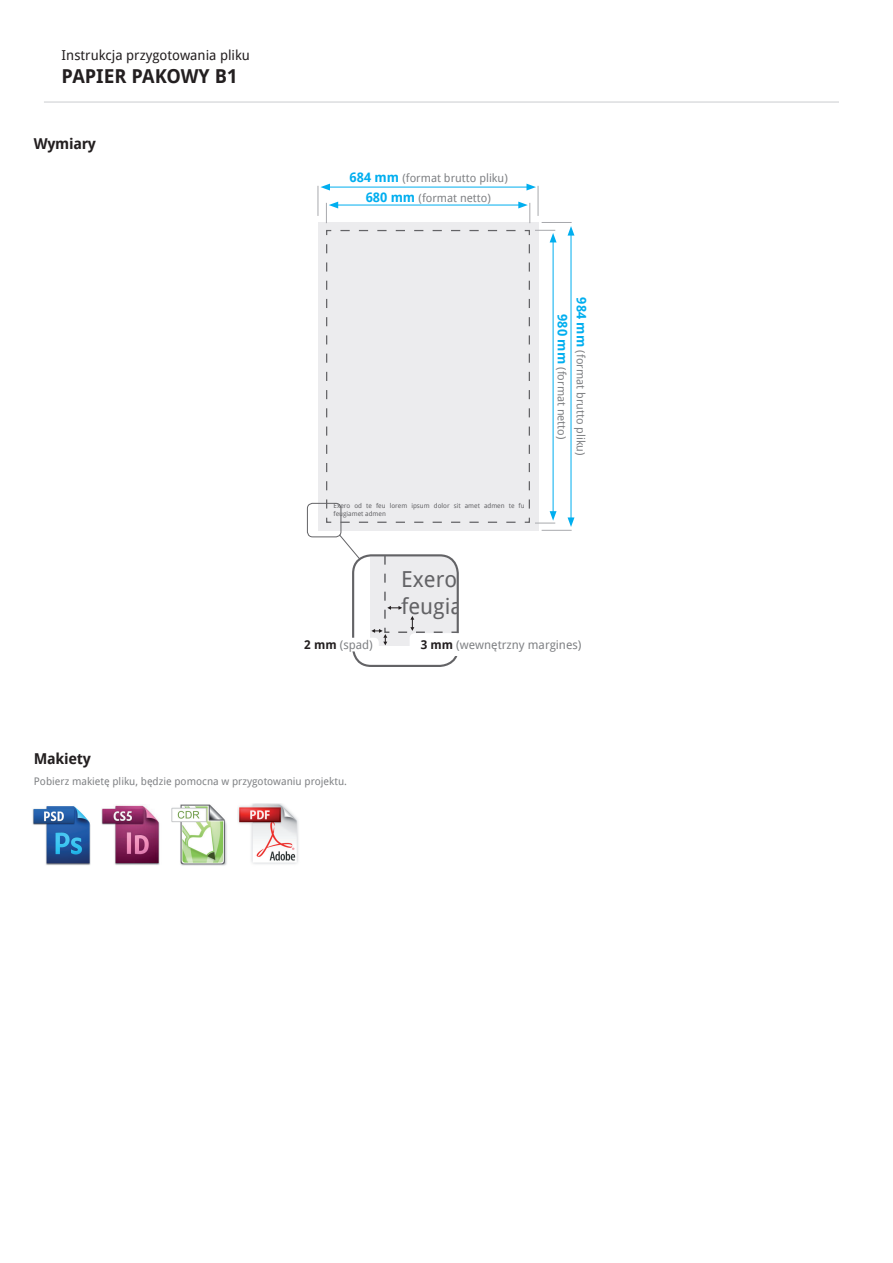
<style>
.page{position:relative;width:893px;height:1263px;background:#fff}
.page>*{position:absolute;margin:0;border:0;box-sizing:border-box;transform-origin:0 0}
.t1{font:22.05px/26.5px "Droid Sans";color:#636366}
.t2{font:700 19.2px "Droid Sans";color:#231f20}
.t3{font:700 15px "Droid Sans";letter-spacing:-.02em;color:#231f20}
.t4{font:13.65px "Droid Sans";color:#231f20}
.t5{font:12px "Droid Sans";color:#808285}
.t6{font:11.4px/19.4px "Droid Sans";color:#808285;text-align:center}
.t7{font:10.5px "Droid Sans";color:#808285}
.t8{font:6.6px/7.9px "Droid Sans";color:#636366}
.s1{font-weight:700;font-size:13.05px;color:#00aeef}
.s2{font-weight:700;color:#231f20}
</style>
<div class="page">
<div style="left:318px;top:222px;width:220px;height:309px;background:#ececee"></div>
<svg style="left:325px;top:230px;width:204px;height:293px"></svg>
<hr style="left:328px;top:187px;width:201px;height:1px;background:#00aeef">
<svg style="left:320px;top:184px;width:10px;height:7px"></svg>
<svg style="left:526px;top:184px;width:10px;height:7px"></svg>
<hr style="left:336px;top:205px;width:185px;height:1px;background:#00aeef">
<hr style="left:318px;top:186px;width:1px;height:30px;background:#a8a9ad">
<svg style="left:326px;top:202px;width:12px;height:21px"></svg>
<svg style="left:518px;top:202px;width:12px;height:21px"></svg>
<hr style="left:538px;top:186px;width:1px;height:30px;background:#a8a9ad">
<hr style="left:571px;top:233px;width:1px;height:287px;background:#00aeef">
<svg style="left:568px;top:517px;width:6px;height:10px"></svg>
<svg style="left:568px;top:226px;width:6px;height:10px"></svg>
<hr style="left:542px;top:530px;width:30px;height:1px;background:#a8a9ad">
<svg style="left:529px;top:230px;width:28px;height:294px"></svg>
<hr style="left:542px;top:222px;width:30px;height:1px;background:#a8a9ad">
<img style="left:171px;top:804px;width:56px;height:62px">
<img style="left:102px;top:805px;width:58px;height:60px">
<img style="left:238px;top:803px;width:61px;height:61px">
<img style="left:32px;top:806px;width:59px;height:59px">
<div style="left:307px;top:503px;width:34px;height:34px;border:1px solid #636366;border-radius:5px"></div>
<svg style="left:338px;top:534px;width:23px;height:26px"></svg>
<div style="left:352px;top:554px;width:107px;height:113px;border:2px solid #636366;border-radius:18px"></div>
<div style="left:410px;top:633px;width:183px;height:23px;background:#fff;border-radius:5px"></div>
<svg style="left:370px;top:555px;width:88px;height:91px;background:#e5e5e7"></svg>
<div style="left:300px;top:638px;width:79px;height:13px;background:#fff;border-radius:4px"></div>
<hr style="left:44px;top:101px;width:795px;height:2px;background:#dcdddf">
<p class="t4" style="left:62px;top:45px;width:190px">Instrukcja przygotowania pliku</p>
<h2 class="t2" style="left:62px;top:62px;width:178px">PAPIER PAKOWY B1</h2>
<h3 class="t3" style="left:34px;top:133px;width:64px">Wymiary</h3>
<p class="t6" style="left:350px;top:168px;width:160px"><span class="s1">684 mm</span> (format brutto pliku)<br><span class="s1">680 mm</span> (format netto)</p>
<p class="t8" style="left:334px;top:501px;width:193px">Exero od te feu lorem ipsum dolor sit amet admen te fu feugiamet admen</p>
<h1 class="t1" style="left:401px;top:565px;width:101px">Exero od feugiamet</h1>
<p class="t6" style="left:591px;top:297px;width:160px;rotate:90deg"><span class="s1">984 mm</span> (format brutto pliku)<br><span class="s1">980 mm</span> (format netto)</p>
<p class="t5" style="left:304px;top:637px;width:70px"><span class="s2">2 mm</span> (spad)</p>
<p class="t5" style="left:421px;top:637px;width:162px"><span class="s2">3 mm</span> (wewnętrzny margines)</p>
<h3 class="t3" style="left:34px;top:747px;width:58px">Makiety</h3>
<p class="t7" style="left:34px;top:773px;width:315px">Pobierz makietę pliku, będzie pomocna w przygotowaniu projektu.</p>
</div>
